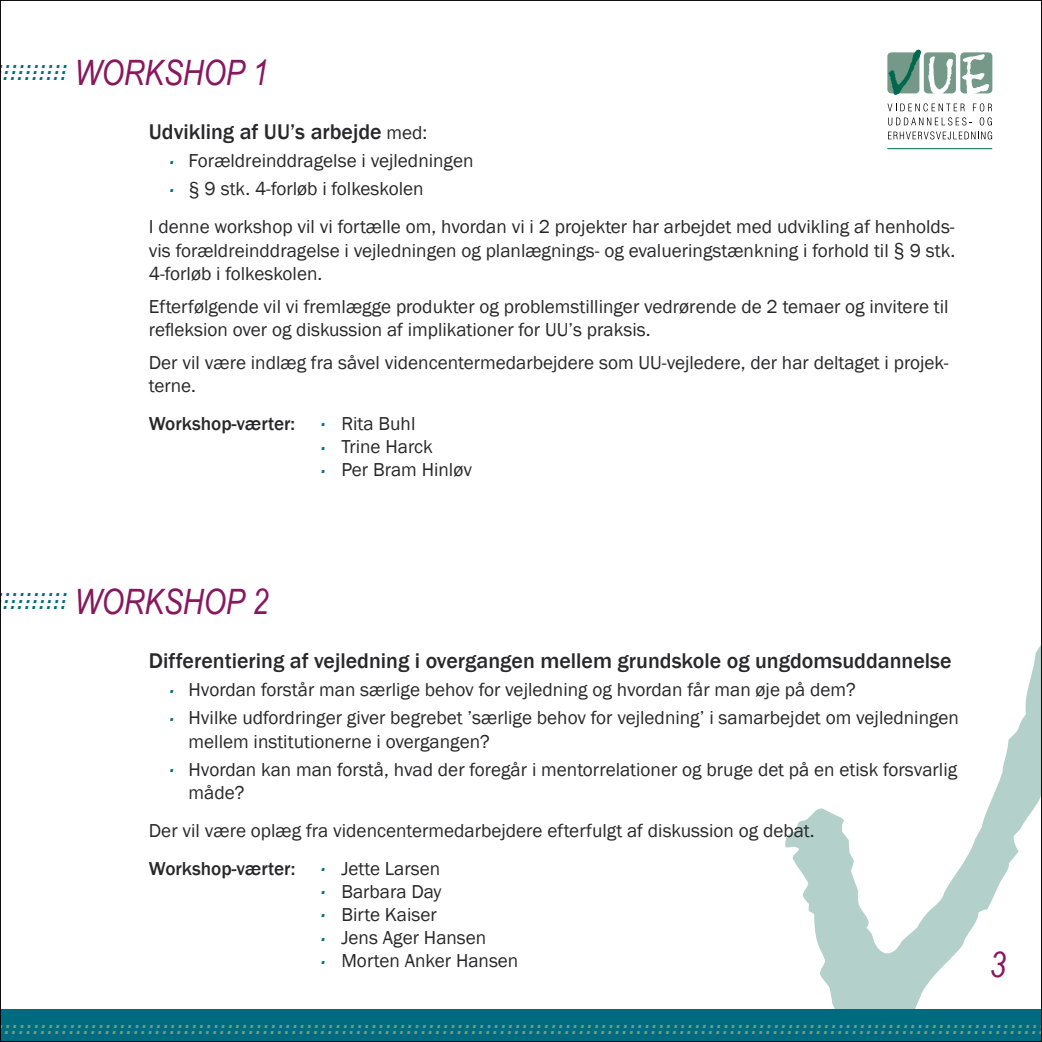
<style>
.page{position:relative;width:1042px;height:1042px;background:#fff}
.page>*{position:absolute;margin:0;border:0;box-sizing:border-box;transform-origin:0 0}
.t1{font:italic 35px "Arial Narrow";color:#88185e}
.t2{font:italic 31.5px "Arial Narrow";color:#739a88}
.t3{font:italic 31.5px "Arial Narrow";color:#006b7f}
.t4{font:500 21.88px "Franklin Gothic";color:#28282a}
.t5{font:19.25px/23.1px "Franklin Gothic";color:#28282a}
.s1{font-weight:400;font-size:19.25px}
.s2{font-weight:500}
</style>
<div class="page">
<svg style="left:785px;top:646px;width:255px;height:363px"></svg>
<hr style="left:887px;top:148px;width:105px;height:1px;background:#00684e">
<svg style="left:887px;top:103px;width:78px;height:8px"></svg>
<svg style="left:973px;top:103px;width:19px;height:8px"></svg>
<svg style="left:888px;top:117px;width:84px;height:8px"></svg>
<svg style="left:980px;top:117px;width:12px;height:8px"></svg>
<svg style="left:888px;top:131px;width:104px;height:8px"></svg>
<svg style="left:887px;top:52px;width:32px;height:41px"></svg>
<div style="left:924px;top:52px;width:32px;height:41px;background:#749988;border-radius:4px"></div>
<div style="left:960px;top:52px;width:32px;height:41px;background:#749988;border-radius:4px"></div>
<svg style="left:928px;top:56px;width:25px;height:38px"></svg>
<svg style="left:962px;top:54px;width:27px;height:40px"></svg>
<svg style="left:888px;top:50px;width:33px;height:45px"></svg>
<div style="left:0;top:1009px;width:1042px;height:33px;background:#006b7f"></div>
<h2 class="t3" style="left:-2px;top:35px;width:73px">..........</h2>
<h2 class="t3" style="left:3px;top:41px;width:66px">.........</h2>
<h2 class="t3" style="left:2px;top:47px;width:66px">.........</h2>
<h1 class="t1" style="left:74px;top:48px;width:195px">WORKSHOP 1</h1>
<p class="t4" style="left:149px;top:119px;width:280px">Udvikling af UU’s arbejde <span class="s1">med:</span></p>
<p class="t5" style="left:169px;top:147px;width:306px;line-height:28px"><sup>.</sup> Forældreinddragelse i vejledningen <sup>.</sup> § 9 stk. 4-forløb i folkeskolen</p>
<p class="t5" style="left:149px;top:216px;width:808px;text-align:justify">I denne workshop vil vi fortælle om, hvordan vi i 2 projekter har arbejdet med udvikling af henholds&shy;vis forældreinddragelse i vejledningen og planlægnings- og evalueringstænkning i forhold til § 9 stk.<br>4-forløb i folkeskolen.</p>
<p class="t5" style="left:149px;top:295px;width:801px">Efterfølgende vil vi fremlægge produkter og problemstillinger vedrørende de 2 temaer og invitere til refleksion over og diskussion af implikationer for UU’s praksis.</p>
<p class="t5" style="left:149px;top:351px;width:801px">Der vil være indlæg fra såvel videncentermedarbejdere som UU-vejledere, der har deltaget i projek&shy;terne.</p>
<p class="t5" style="left:320px;top:412px;width:153px;text-indent:-171px"><span class="s2">Workshop-værter:</span> <sup>.</sup> Rita Buhl<br><sup>.</sup> Trine Harck<br><sup>.</sup> Per Bram Hinløv</p>
<h2 class="t3" style="left:-2px;top:563px;width:73px">..........</h2>
<h2 class="t3" style="left:3px;top:569px;width:66px">.........</h2>
<h2 class="t3" style="left:2px;top:576px;width:66px">.........</h2>
<h1 class="t1" style="left:74px;top:577px;width:195px">WORKSHOP 2</h1>
<p class="t4" style="left:149px;top:647px;width:804px">Differentiering af vejledning i overgangen mellem grundskole og ungdomsuddannelse</p>
<p class="t5" style="left:169px;top:676px;width:792px;line-height:28px"><sup>.</sup> Hvordan forstår man særlige behov for vejledning og hvordan får man øje på dem?<br><sup>.</sup> Hvilke udfordringer giver begrebet ’særlige behov for vejledning’ i samarbejdet om vejledningen</p>
<p class="t5" style="left:169px;top:727px;width:790px;line-height:28px;text-indent:20px">mellem institutionerne i overgangen?<br><sup>.</sup> Hvordan kan man forstå, hvad der foregår i mentorrelationer og bruge det på en etisk forsvarlig</p>
<p class="t5" style="left:149px;top:774px;width:667px;line-height:38px;text-indent:40px">måde?<br>Der vil være oplæg fra videncentermedarbejdere efterfulgt af diskussion og debat.<br><span class="s2">Workshop-værter:</span> <sup>.</sup> Jette Larsen</p>
<p class="t5" style="left:320px;top:880px;width:200px"><sup>.</sup> Barbara Day<br><sup>.</sup> Birte Kaiser<br><sup>.</sup> Jens Ager Hansen<br><sup>.</sup> Morten Anker Hansen</p>
<h1 class="t1" style="left:990px;top:940px;width:17px">3</h1>
<h2 class="t2" style="left:-2px;top:994px;width:1043px">.................................................................................................................................................</h2>
<h2 class="t2" style="left:3px;top:1001px;width:1043px">.................................................................................................................................................</h2>
</div>
